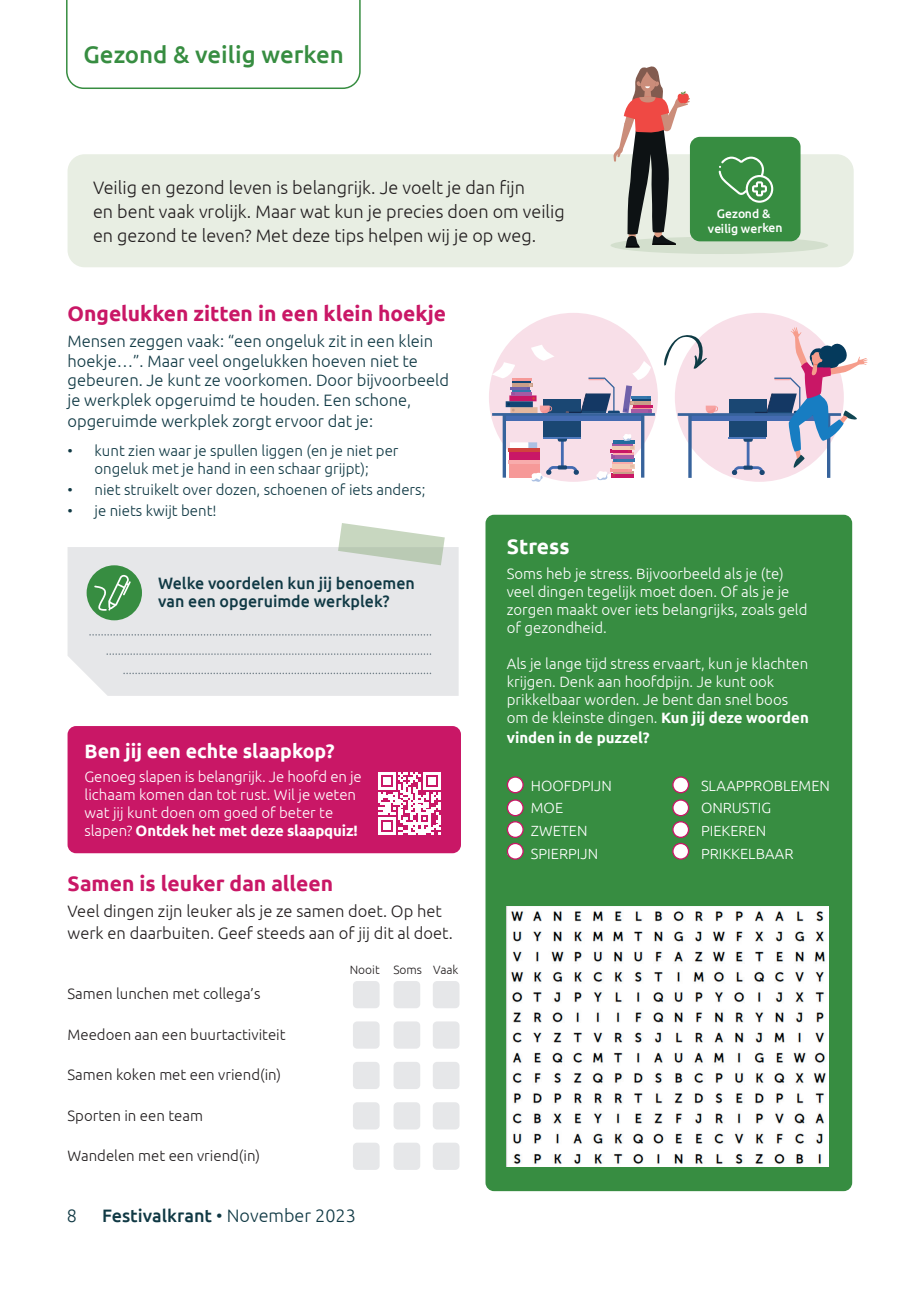
<style>
.page{position:relative;width:919px;height:1289px;background:#fff}
.page>*{position:absolute;margin:0;border:0;box-sizing:border-box;transform-origin:0 0}
.t1{font:500 24px "Ubuntu";color:#378d41}
.t2{font:700 21px "Ubuntu";color:#c91766}
.t3{font:700 21px "Ubuntu";color:#fff}
.t4{font:700 19.5px "Ubuntu";color:#fff}
.t5{font:300 18px/24px "Ubuntu";color:#231f20}
.t6{font:500 18px "Ubuntu";color:#103944}
.t7{font:300 18px "Ubuntu";color:#103944}
.t8{font:300 16.5px/20.1px "Ubuntu";color:#103944}
.t9{font:300 16.5px/21.6px "Ubuntu";color:#231f20}
.t10{font:500 16.5px/18px "Ubuntu";color:#103944}
.t11{font:300 15px/18px "Ubuntu";color:#fff}
.t12{font:300 15px/18px "Ubuntu";color:#103944;text-align:center}
.t13{font:300 15px "Ubuntu";color:#231f20}
.t14{font:700 15px "Ubuntu";color:#fff}
.t15{font:300 14.7px "Ubuntu";color:#fff}
.t16{font:500 12.3px/14.7px "Ubuntu";color:#fff;text-align:center}
.t17{font:300 12px "Ubuntu";color:#231f20}
.s1{font-weight:700}
.s2{font-weight:300}
</style>
<div class="page">
<div style="left:68px;top:154px;width:785px;height:113px;background:#e8eee3;border-radius:17px"></div>
<svg style="left:66px;top:0;width:294px;height:89px"></svg>
<div style="left:610px;top:237px;width:218px;height:17px;background:#d3dfcd;border-radius:50%"></div>
<div style="left:690px;top:137px;width:110px;height:104px;background:#378d41;border-radius:10px"></div>
<svg style="left:718px;top:157px;width:55px;height:46px"></svg>
<svg style="left:613px;top:66px;width:77px;height:181px"></svg>
<div style="left:485px;top:514px;width:367px;height:677px;background:#378d41;border-radius:9px"></div>
<svg style="left:506px;top:776px;width:17px;height:17px"></svg>
<svg style="left:672px;top:776px;width:17px;height:17px"></svg>
<svg style="left:506px;top:799px;width:17px;height:60px"></svg>
<svg style="left:672px;top:799px;width:17px;height:60px"></svg>
<img style="left:506px;top:906px;width:322px;height:260px">
<div style="left:353px;top:981px;width:26px;height:27px;background:#e6e7e9;border-radius:4px"></div>
<div style="left:393px;top:981px;width:27px;height:27px;background:#e6e7e9;border-radius:4px"></div>
<div style="left:433px;top:981px;width:26px;height:27px;background:#e6e7e9;border-radius:4px"></div>
<div style="left:353px;top:1021px;width:26px;height:27px;background:#e6e7e9;border-radius:4px"></div>
<div style="left:393px;top:1021px;width:27px;height:27px;background:#e6e7e9;border-radius:4px"></div>
<div style="left:433px;top:1021px;width:26px;height:27px;background:#e6e7e9;border-radius:4px"></div>
<div style="left:353px;top:1061px;width:26px;height:28px;background:#e6e7e9;border-radius:4px"></div>
<div style="left:393px;top:1061px;width:27px;height:28px;background:#e6e7e9;border-radius:4px"></div>
<div style="left:433px;top:1061px;width:26px;height:28px;background:#e6e7e9;border-radius:4px"></div>
<div style="left:353px;top:1102px;width:26px;height:27px;background:#e6e7e9;border-radius:4px"></div>
<div style="left:393px;top:1102px;width:27px;height:27px;background:#e6e7e9;border-radius:4px"></div>
<div style="left:433px;top:1102px;width:26px;height:27px;background:#e6e7e9;border-radius:4px"></div>
<div style="left:353px;top:1142px;width:26px;height:27px;background:#e6e7e9;border-radius:4px"></div>
<div style="left:393px;top:1142px;width:27px;height:27px;background:#e6e7e9;border-radius:4px"></div>
<div style="left:433px;top:1142px;width:26px;height:27px;background:#e6e7e9;border-radius:4px"></div>
<div style="left:68px;top:547px;width:390px;height:149px;background:#e6e7e9"></div>
<div style="left:489px;top:313px;width:168px;height:169px;background:#f8dfe8;border-radius:50%"></div>
<div style="left:674px;top:313px;width:169px;height:169px;background:#f8dfe8;border-radius:50%"></div>
<svg style="left:338px;top:523px;width:107px;height:42px"></svg>
<svg style="left:492px;top:344px;width:163px;height:138px"></svg>
<svg style="left:664px;top:327px;width:203px;height:151px"></svg>
<div style="left:87px;top:565px;width:55px;height:55px;background:#378d41;border-radius:50%"></div>
<svg style="left:94px;top:575px;width:37px;height:35px"></svg>
<svg style="left:89px;top:634px;width:342px;height:1px"></svg>
<svg style="left:106px;top:653px;width:325px;height:2px"></svg>
<svg style="left:123px;top:672px;width:308px;height:2px"></svg>
<div style="left:68px;top:726px;width:393px;height:127px;background:#c91766;border-radius:9px"></div>
<svg style="left:378px;top:772px;width:63px;height:63px"></svg>
<h1 class="t1" style="left:84px;top:40px;width:262px">Gezond &amp; veilig werken</h1>
<p class="t5" style="left:93px;top:175px;width:473px">Veilig en gezond leven is belangrijk. Je voelt je dan fijn<br>en bent vaak vrolijk. Maar wat kun je precies doen om veilig en gezond te leven? Met deze tips helpen wij je op weg.</p>
<h2 class="t2" style="left:68px;top:301px;width:380px">Ongelukken zitten in een klein hoekje</h2>
<p class="t8" style="left:68px;top:330px;width:383px">Mensen zeggen vaak: “een ongeluk zit in een klein hoekje…”. Maar veel ongelukken hoeven niet te gebeuren. Je kunt ze voorkomen. Door bijvoorbeeld je werkplek opgeruimd te houden. Een schone, opgeruimde werkplek zorgt ervoor dat je:</p>
<p class="t12" style="left:68px;top:441px;width:332px">• kunt zien waar je spullen liggen (en je niet per ongeluk met je hand in een schaar grijpt);</p>
<p class="t12" style="left:68px;top:480px;width:359px">• niet struikelt over dozen, schoenen of iets anders;</p>
<p class="t12" style="left:68px;top:501px;width:150px">• je niets kwijt bent!</p>
<p class="t16" style="left:707px;top:206px;width:76px;rotate:-1deg">Gezond &amp; veilig werken</p>
<p class="t10" style="left:158px;top:573px;width:258px">Welke voordelen kun jij benoemen van een opgeruimde werkplek?</p>
<h3 class="t4" style="left:85px;top:739px;width:251px">Ben jij een echte slaapkop?</h3>
<p class="t11" style="left:85px;top:767px;width:278px">Genoeg slapen is belangrijk. Je hoofd en je lichaam komen dan tot rust. Wil je weten wat jij kunt doen om goed of beter te slapen? <span class="s1">Ontdek het met deze slaapquiz!</span></p>
<h2 class="t2" style="left:68px;top:871px;width:267px">Samen is leuker dan alleen</h2>
<p class="t9" style="left:68px;top:899px;width:387px">Veel dingen zijn leuker als je ze samen doet. Op het werk en daarbuiten. Geef steeds aan of jij dit al doet.</p>
<p class="t13" style="left:68px;top:984px;width:194px">Samen lunchen met collega’s</p>
<p class="t13" style="left:68px;top:1025px;width:219px">Meedoen aan een buurtactiviteit</p>
<p class="t13" style="left:68px;top:1065px;width:215px">Samen koken met een vriend(in)</p>
<p class="t13" style="left:68px;top:1106px;width:137px">Sporten in een team</p>
<p class="t13" style="left:68px;top:1146px;width:194px">Wandelen met een vriend(in)</p>
<p class="t17" style="left:350px;top:962px;width:110px">Nooit Soms Vaak</p>
<p class="t7" style="left:67px;top:1204px;width:12px">8</p>
<p class="t6" style="left:102px;top:1204px;width:255px">Festivalkrant <span class="s2">• November 2023</span></p>
<h2 class="t3" style="left:506px;top:533px;width:64px">Stress</h2>
<p class="t11" style="left:506px;top:564px;width:302px">Soms heb je stress. Bijvoorbeeld als je (te) veel dingen tegelijk moet doen. Of als je je zorgen maakt over iets belangrijks, zoals geld of gezondheid.</p>
<p class="t11" style="left:506px;top:654px;width:303px">Als je lange tijd stress ervaart, kun je klachten krijgen. Denk aan hoofdpijn. Je kunt ook prikkelbaar worden. Je bent dan snel boos om de kleinste dingen. <span class="s1">Kun jij deze woorden</span></p>
<p class="t14" style="left:506px;top:728px;width:144px">vinden in de puzzel?</p>
<p class="t15" style="left:506px;top:776px;width:107px">• HOOFDPIJN</p>
<p class="t15" style="left:506px;top:799px;width:58px">• MOE</p>
<p class="t15" style="left:506px;top:822px;width:82px">• ZWETEN</p>
<p class="t15" style="left:506px;top:844px;width:93px">• SPIERPIJN</p>
<p class="t15" style="left:676px;top:776px;width:155px">• SLAAPPROBLEMEN</p>
<p class="t15" style="left:676px;top:799px;width:96px">• ONRUSTIG</p>
<p class="t15" style="left:676px;top:822px;width:91px">• PIEKEREN</p>
<p class="t15" style="left:676px;top:844px;width:118px">• PRIKKELBAAR</p>
</div>
